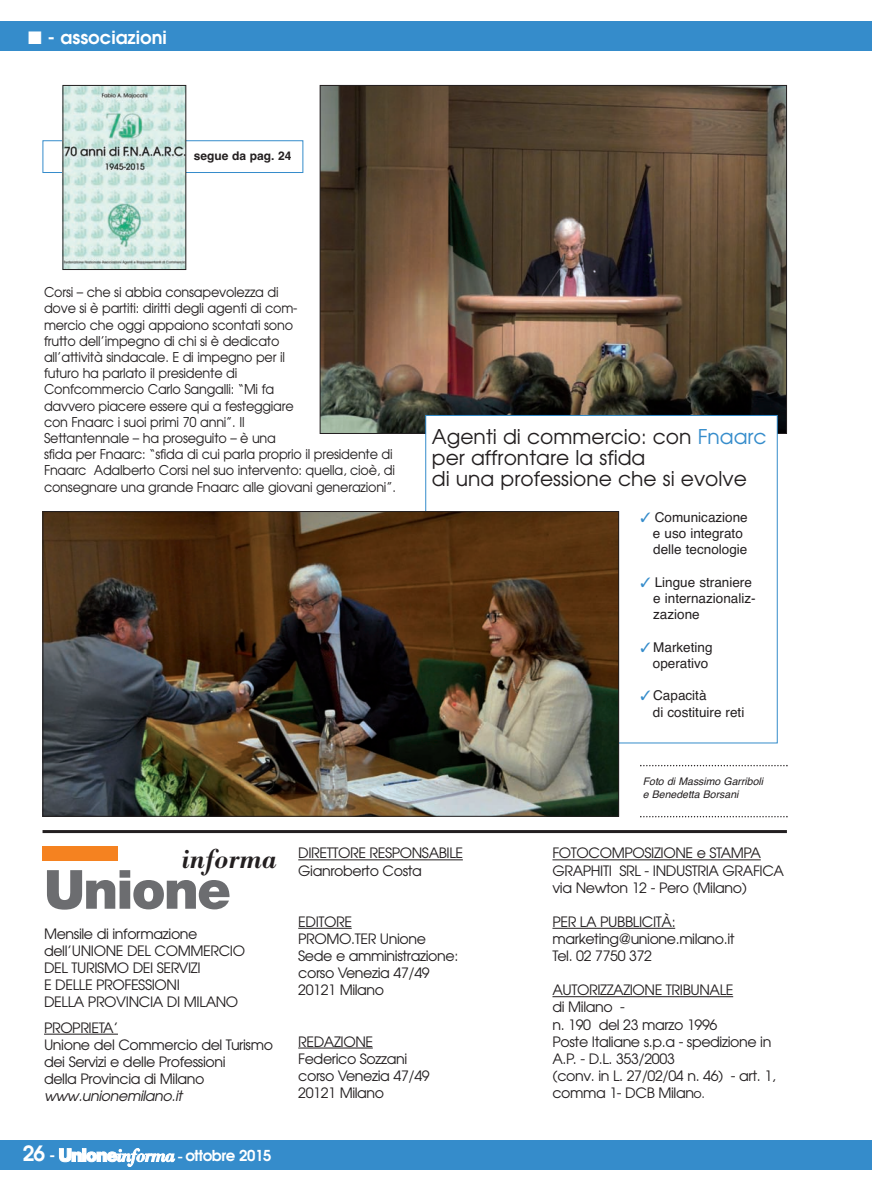
<style>
.page{position:relative;width:872px;height:1191px;background:#fff}
.page>*{position:absolute;margin:0;border:0;box-sizing:border-box;transform-origin:0 0}
.t1{font:900 54px "Helvetica Neue";letter-spacing:-.035em;color:#6c6d70}
.t2{font:italic 500 27px "Bodoni BE";color:#231f20}
.t3{font:20.25px/21px "Avant Garde";color:#231f20}
.t4{font:600 18px "Avant Garde";color:#fff}
.t5{font:600 15px "Avant Garde";letter-spacing:-.03em;color:#fff}
.t6{font:14.25px/17.1px "Avant Garde";letter-spacing:-.03em;color:#231f20}
.t7{font:italic 14.25px "Avant Garde";color:#231f20}
.t8{font:13.5px/16.2px "Avant Garde";letter-spacing:-.015em;color:#231f20;scale:.95 1}
.t9{font:13.5px/16.2px "Helvetica";color:#231f20}
.t10{font:700 12px "Helvetica";color:#231f20}
.t11{font:italic 10.5px/12.6px "Helvetica";color:#231f20}
.s1{color:#358ccb}
.s2{font-size:21px}
.s3{font-family:"Helvetica Neue";font-weight:900;font-size:18px}
.s4{font-family:"Bodoni BE";font-weight:500;font-style:italic;font-size:18px}
.s5{font-family:"Times New Roman";font-weight:700}
.s6{font-size:12.75px}
</style>
<div class="page">
<div style="left:0;top:1140px;width:872px;height:29px;background:#358ccb"></div>
<div style="left:0;top:21px;width:872px;height:30px;background:#358ccb"></div>
<hr style="left:43px;top:830px;width:744px;height:3px;background:#231f20">
<hr style="left:44px;top:1033px;width:74px;height:1px;background:#231f20">
<hr style="left:298px;top:859px;width:165px;height:1px;background:#231f20">
<hr style="left:298px;top:928px;width:54px;height:1px;background:#231f20">
<hr style="left:298px;top:1047px;width:75px;height:1px;background:#231f20">
<hr style="left:552px;top:859px;width:208px;height:1px;background:#231f20">
<hr style="left:552px;top:928px;width:123px;height:1px;background:#231f20">
<hr style="left:552px;top:996px;width:181px;height:1px;background:#231f20">
<div style="left:43px;top:846px;width:75px;height:15px;background:#f58220"></div>
<img style="left:322px;top:87px;width:463px;height:345px">
<div style="left:43px;top:140px;width:260px;height:33px;border:1px solid #358ccb"></div>
<img style="left:65px;top:87px;width:119px;height:181px">
<div style="left:63px;top:85px;width:123px;height:185px;border:1px solid #231f20"></div>
<div style="left:426px;top:416px;width:351px;height:326px;background:#fff"></div>
<img style="left:45px;top:513px;width:572px;height:301px">
<svg style="left:640px;top:816px;width:147px;height:1px"></svg>
<svg style="left:640px;top:765px;width:147px;height:1px"></svg>
<p class="t4" style="left:28px;top:31px;width:140px">■ - associazioni</p>
<p class="t10" style="left:194px;top:151px;width:99px">segue da pag. 24</p>
<p class="t8" style="left:44px;top:285px;width:372px">Corsi – che si abbia consapevolezza di<br>dove si è partiti: diritti degli agenti di com-<br>mercio che oggi appaiono scontati sono<br>frutto dell’impegno di chi si è dedicato<br>all’attività sindacale. E di impegno per il<br>futuro ha parlato il presidente di<br>Confcommercio Carlo Sangalli: “Mi fa<br>davvero piacere essere qui a festeggiare<br>con Fnaarc i suoi primi 70 anni”. Il<br>Settantennale – ha proseguito – è una<br>sfida per Fnaarc: “sfida di cui parla proprio il presidente di Fnaarc Adalberto Corsi nel suo intervento: quella, cioè, di consegnare una grande Fnaarc alle giovani generazioni”.</p>
<h3 class="t3" style="left:432px;top:427px;width:336px">Agenti di commercio: con <span class="s1">Fnaarc </span>per affrontare la sfida<br>di una professione che si evolve</h3>
<p class="t9" style="left:653px;top:510px;width:96px;text-indent:-12px"><span class="s1">✓</span> Comunicazione e uso integrato delle tecnologie</p>
<p class="t9" style="left:653px;top:575px;width:104px;text-indent:-13px"><span class="s1">✓</span> Lingue straniere e internazionaliz&shy;zazione</p>
<p class="t9" style="left:653px;top:640px;width:61px;text-indent:-12px"><span class="s1">✓</span> Marketing operativo</p>
<p class="t9" style="left:653px;top:689px;width:93px;text-indent:-12px"><span class="s1">✓</span> Capacità<br>di costituire reti</p>
<p class="t11" style="left:643px;top:776px;width:122px">Foto di Massimo Garriboli e Benedetta Borsani</p>
<h2 class="t2" style="left:181px;top:848px;width:97px">informa</h2>
<h1 class="t1" style="left:44px;top:870px;width:188px">Unione</h1>
<p class="t6" style="left:44px;top:926px;width:203px">Mensile di informazione dell’UNIONE DEL COMMERCIO<br>DEL TURISMO DEI SERVIZI<br>E DELLE PROFESSIONI<br>DELLA PROVINCIA DI MILANO</p>
<p class="t6" style="left:44px;top:1020px;width:230px">PROPRIETA’<br>Unione del Commercio del Turismo dei Servizi e delle Professioni<br>della Provincia di Milano</p>
<p class="t7" style="left:44px;top:1090px;width:142px">www.unionemilano.it</p>
<p class="t5" style="left:23px;top:1150px;width:250px"><span class="s2">26</span> - <span class="s3">Unione</span><span class="s4">informa</span> <span class="s5">-</span> ottobre 2015</p>
<p class="t6" style="left:298px;top:846px;width:166px">DIRETTORE RESPONSABILE<br>Gianroberto Costa</p>
<p class="t6" style="left:298px;top:914px;width:161px">EDITORE<br>PROMO.TER Unione<br>Sede e amministrazione: corso Venezia 47/49<br>20121 Milano</p>
<p class="t6" style="left:298px;top:1034px;width:133px">REDAZIONE<br>Federico Sozzani corso Venezia 47/49<br>20121 Milano</p>
<p class="t6" style="left:552px;top:846px;width:233px">FOTOCOMPOSIZIONE e STAMPA<br>GRAPHITI SRL - INDUSTRIA GRAFICA via Newton 12 - Pero (Milano)</p>
<p class="t6" style="left:552px;top:914px;width:184px">PER LA PUBBLICITÀ: marketing@unione.milano.it<br>Tel. 02 7750 372</p>
<p class="t6" style="left:552px;top:983px;width:225px">AUTORIZZAZIONE TRIBUNALE<br>di Milano -<br>n. 190 del 23 marzo 1996<br>Poste Italiane s.p.a - spedizione in<br>A.P. - D.L. 353/2003<br>(conv. in L. 27/02/04 n. 46) - art. 1, comma 1- DCB Milan<span class="s6">o.</span></p>
</div>
